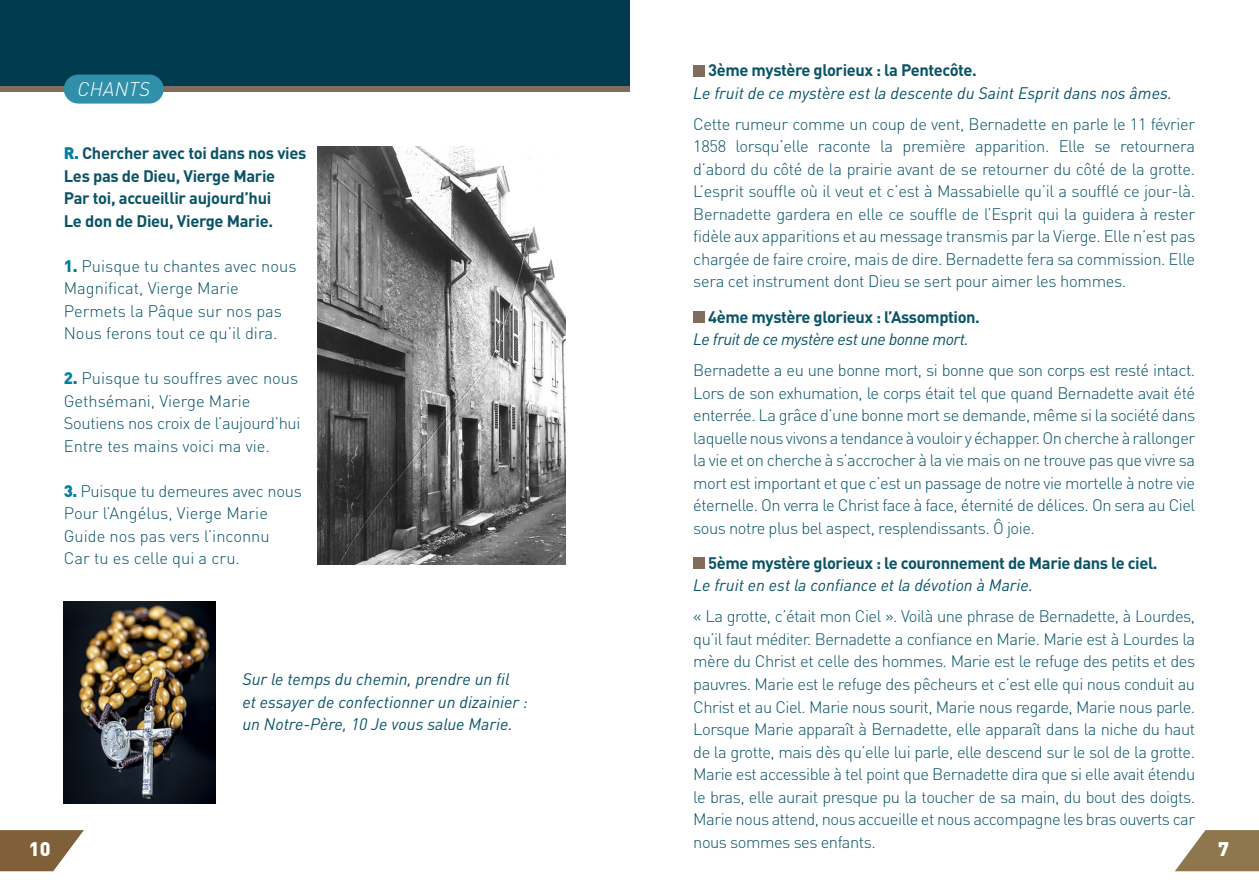
<style>
.page{position:relative;width:1259px;height:893px;background:#fff}
.page>*{position:absolute;margin:0;border:0;box-sizing:border-box;transform-origin:0 0}
.t1{font:italic 300 19.5px "DIN Pro";letter-spacing:.02em;color:#fff}
.t2{font:900 19.5px "DIN Pro";color:#fff}
.t3{font:300 16.5px/22.5px "DIN Pro";letter-spacing:-.02em;color:#0a5367;text-align:justify}
.t4{font:300 16.5px/22.5px "DIN Pro";color:#0a5367}
.t5{font:700 16.5px/22.5px "DIN Pro";letter-spacing:-.025em;color:#0a5367}
.t6{font:italic 16.5px/22.5px "DIN Pro";color:#0a5367}
.t7{font:italic 16.5px "DIN Pro";letter-spacing:-.03em;color:#0a5367}
.s1{font-weight:900;color:#00809f}
</style>
<div class="page">
<div style="left:693px;top:65px;width:12px;height:11px;background:#806d5c"></div>
<div style="left:693px;top:311px;width:12px;height:12px;background:#806d5c"></div>
<div style="left:693px;top:557px;width:12px;height:12px;background:#806d5c"></div>
<svg style="left:1175px;top:830px;width:84px;height:41px"></svg>
<svg style="left:0;top:830px;width:84px;height:41px"></svg>
<div style="left:0;top:0;width:629px;height:86px;background:#013b4f"></div>
<div style="left:0;top:86px;width:629px;height:6px;background:#806d5c"></div>
<div style="left:64px;top:75px;width:100px;height:29px;background:#3090a9;border-radius:14px"></div>
<img style="left:318px;top:147px;width:248px;height:417px">
<img style="left:64px;top:602px;width:151px;height:202px">
<p class="t5" style="left:708px;top:59px;width:270px">3ème mystère glorieux : la Pentecôte.</p>
<p class="t6" style="left:693px;top:80px;width:480px">Le fruit de ce mystère est la descente du Saint Esprit dans nos âmes.</p>
<p class="t3" style="left:693px;top:112px;width:503px">Cette rumeur comme un coup de vent, Bernadette en parle le 11 février 1858 lorsqu’elle raconte la première apparition. Elle se retournera d’abord du côté de la prairie avant de se retourner du côté de la grotte.<br>L’esprit souffle où il veut et c’est à Massabielle qu’il a soufflé ce jour-là.<br>Bernadette gardera en elle ce souffle de l’Esprit qui la guidera à rester fidèle aux apparitions et au message transmis par la Vierge. Elle n’est pas chargée de faire croire, mais de dire. Bernadette fera sa commission. Elle sera cet instrument dont Dieu se sert pour aimer les hommes.</p>
<p class="t5" style="left:708px;top:305px;width:273px">4ème mystère glorieux : l’Assomption.</p>
<p class="t7" style="left:693px;top:326px;width:277px">Le fruit de ce mystère est une bonne mort.</p>
<p class="t3" style="left:693px;top:358px;width:503px">Bernadette a eu une bonne mort, si bonne que son corps est resté intact.<br>Lors de son exhumation, le corps était tel que quand Bernadette avait été enterrée. La grâce d’une bonne mort se demande, même si la société dans laquelle nous vivons a tendance à vouloir y échapper. On cherche à rallonger la vie et on cherche à s’accrocher à la vie mais on ne trouve pas que vivre sa mort est important et que c’est un passage de notre vie mortelle à notre vie éternelle. On verra le Christ face à face, éternité de délices. On sera au Ciel sous notre plus bel aspect, resplendissants. Ô joie.</p>
<p class="t5" style="left:708px;top:551px;width:451px">5ème mystère glorieux : le couronnement de Marie dans le ciel.</p>
<p class="t6" style="left:693px;top:573px;width:341px">Le fruit en est la confiance et la dévotion à Marie.</p>
<p class="t3" style="left:693px;top:605px;width:503px">« La grotte, c’était mon Ciel ». Voilà une phrase de Bernadette, à Lourdes, qu’il faut méditer. Bernadette a confiance en Marie. Marie est à Lourdes la mère du Christ et celle des hommes. Marie est le refuge des petits et des pauvres. Marie est le refuge des pêcheurs et c’est elle qui nous conduit au Christ et au Ciel. Marie nous sourit, Marie nous regarde, Marie nous parle.<br>Lorsque Marie apparaît à Bernadette, elle apparaît dans la niche du haut de la grotte, mais dès qu’elle lui parle, elle descend sur le sol de la grotte.<br>Marie est accessible à tel point que Bernadette dira que si elle avait étendu le bras, elle aurait presque pu la toucher de sa main, du bout des doigts.<br>Marie nous attend, nous accueille et nous accompagne les bras ouverts car nous sommes ses enfants.</p>
<p class="t1" style="left:77px;top:74px;width:74px">CHANTS</p>
<p class="t5" style="left:64px;top:141px;width:244px"><span class="s1">R.</span> Chercher avec toi dans nos vies<br>Les pas de Dieu, Vierge Marie<br>Par toi, accueillir aujourd’hui<br>Le don de Dieu, Vierge Marie.</p>
<p class="t4" style="left:64px;top:254px;width:234px"><span class="s1">1.</span> Puisque tu chantes avec nous<br>Magnificat, Vierge Marie<br>Permets la Pâque sur nos pas<br>Nous ferons tout ce qu’il dira.</p>
<p class="t4" style="left:64px;top:366px;width:238px"><span class="s1">2.</span> Puisque tu souffres avec nous<br>Gethsémani, Vierge Marie<br>Soutiens nos croix de l’aujourd’hui<br>Entre tes mains voici ma vie.</p>
<p class="t4" style="left:64px;top:479px;width:239px"><span class="s1">3.</span> Puisque tu demeures avec nous<br>Pour l’Angélus, Vierge Marie<br>Guide nos pas vers l’inconnu<br>Car tu es celle qui a cru.</p>
<p class="t6" style="left:242px;top:666px;width:287px">Sur le temps du chemin, prendre un fil<br>et essayer de confectionner un dizainier : un Notre-Père, 10 Je vous salue Marie.</p>
<p class="t2" style="left:29px;top:832px;width:23px">10</p>
<p class="t2" style="left:1218px;top:832px;width:12px">7</p>
</div>
